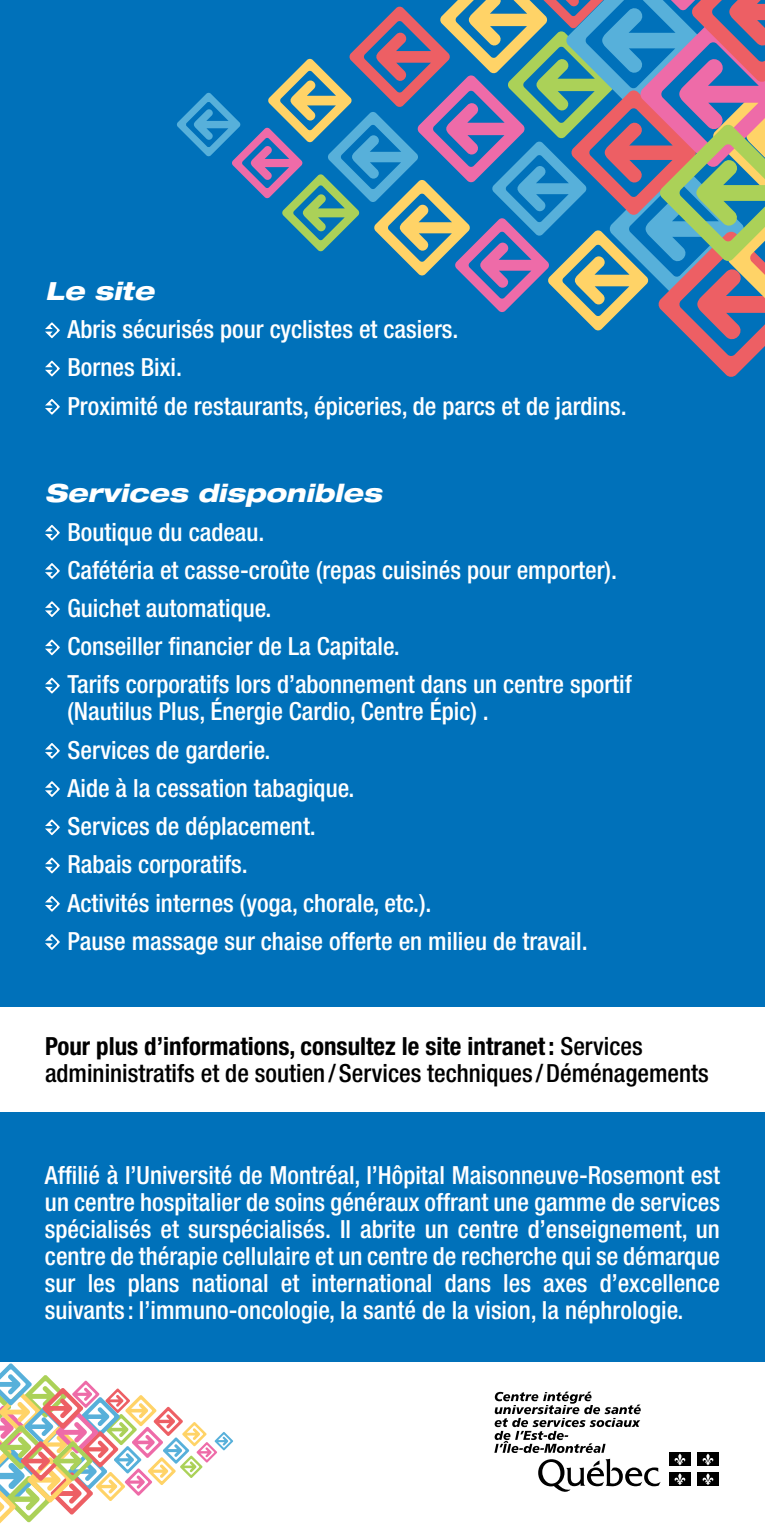
<style>
.page{position:relative;width:765px;height:1530px;background:#fff}
.page>*{position:absolute;margin:0;border:0;box-sizing:border-box;transform-origin:0 0}
.t1{font:500 condensed 25px/38.2px "Helvetica Neue LT Std";color:#fff}
.t2{font:500 condensed 25px/27px "Helvetica Neue LT Std";color:#000}
.t3{font:italic 800 expanded 25px "Helvetica Neue LT Std";color:#fff}
.s1{font-weight:700}
</style>
<div class="page">
<div style="left:0;top:0;width:765px;height:1361px;background:#0071ba"></div>
<svg style="left:45px;top:322px;width:15px;height:16px"></svg>
<svg style="left:45px;top:361px;width:15px;height:15px"></svg>
<svg style="left:45px;top:399px;width:15px;height:16px"></svg>
<svg style="left:45px;top:525px;width:15px;height:16px"></svg>
<svg style="left:45px;top:563px;width:15px;height:16px"></svg>
<svg style="left:45px;top:601px;width:15px;height:16px"></svg>
<svg style="left:45px;top:639px;width:15px;height:16px"></svg>
<svg style="left:45px;top:678px;width:15px;height:16px"></svg>
<svg style="left:45px;top:743px;width:15px;height:16px"></svg>
<svg style="left:45px;top:781px;width:15px;height:16px"></svg>
<svg style="left:45px;top:819px;width:15px;height:16px"></svg>
<svg style="left:45px;top:858px;width:15px;height:15px"></svg>
<svg style="left:45px;top:896px;width:15px;height:16px"></svg>
<svg style="left:45px;top:934px;width:15px;height:16px"></svg>
<svg style="left:538px;top:1459px;width:123px;height:33px"></svg>
<svg style="left:494px;top:1392px;width:147px;height:61px"></svg>
<div style="left:669px;top:1453px;width:22px;height:13px;background:#000"></div>
<svg style="left:674px;top:1454px;width:12px;height:12px"></svg>
<div style="left:697px;top:1453px;width:22px;height:13px;background:#000"></div>
<svg style="left:702px;top:1454px;width:12px;height:12px"></svg>
<div style="left:669px;top:1472px;width:22px;height:14px;background:#000"></div>
<svg style="left:674px;top:1473px;width:12px;height:12px"></svg>
<div style="left:697px;top:1472px;width:22px;height:14px;background:#000"></div>
<svg style="left:702px;top:1473px;width:12px;height:12px"></svg>
<svg style="left:177px;top:0;width:588px;height:377px"></svg>
<svg style="left:0;top:1361px;width:233px;height:163px"></svg>
<div style="left:0;top:1007px;width:765px;height:105px;background:#fff"></div>
<p class="t3" style="left:45px;top:275px;width:111px">Le site</p>
<p class="t1" style="left:67px;top:310px;width:561px">Abris sécurisés pour cyclistes et casiers.<br>Bornes Bixi.<br>Proximité de restaurants, épiceries, de parcs et de jardins.</p>
<p class="t3" style="left:45px;top:477px;width:338px">Services disponibles</p>
<p class="t1" style="left:67px;top:512px;width:566px">Boutique du cadeau.<br>Cafétéria et casse-croûte (repas cuisinés pour emporter).<br>Guichet automatique.<br>Conseiller financier de La Capitale.<br>Tarifs corporatifs lors d’abonnement dans un centre sportif</p>
<p class="t1" style="left:67px;top:692px;width:522px">(Nautilus Plus, Énergie Cardio, Centre Épic) .<br>Services de garderie.<br>Aide à la cessation tabagique.<br>Services de déplacement.<br>Rabais corporatifs.<br>Activités internes (yoga, chorale, etc.).<br>Pause massage sur chaise offerte en milieu de travail.</p>
<p class="t2" style="left:45px;top:1032px;width:665px"><span class="s1">Pour plus d’informations, consultez le site intranet:</span> Services admininistratifs et de soutien /Services techniques /Déménagements</p>
<p class="t1" style="left:45px;top:1161px;width:677px;line-height:27px;text-align:justify">Affilié à l’Université de Montréal, l’Hôpital Maisonneuve-Rosemont est un centre hospitalier de soins généraux offrant une gamme de services spécialisés et surspécialisés. Il abrite un centre d’enseignement, un centre de thérapie cellulaire et un centre de recherche qui se démarque sur les plans national et international dans les axes d’excellence suivants : l’immuno-oncologie, la santé de la vision, la néphrologie.</p>
</div>
